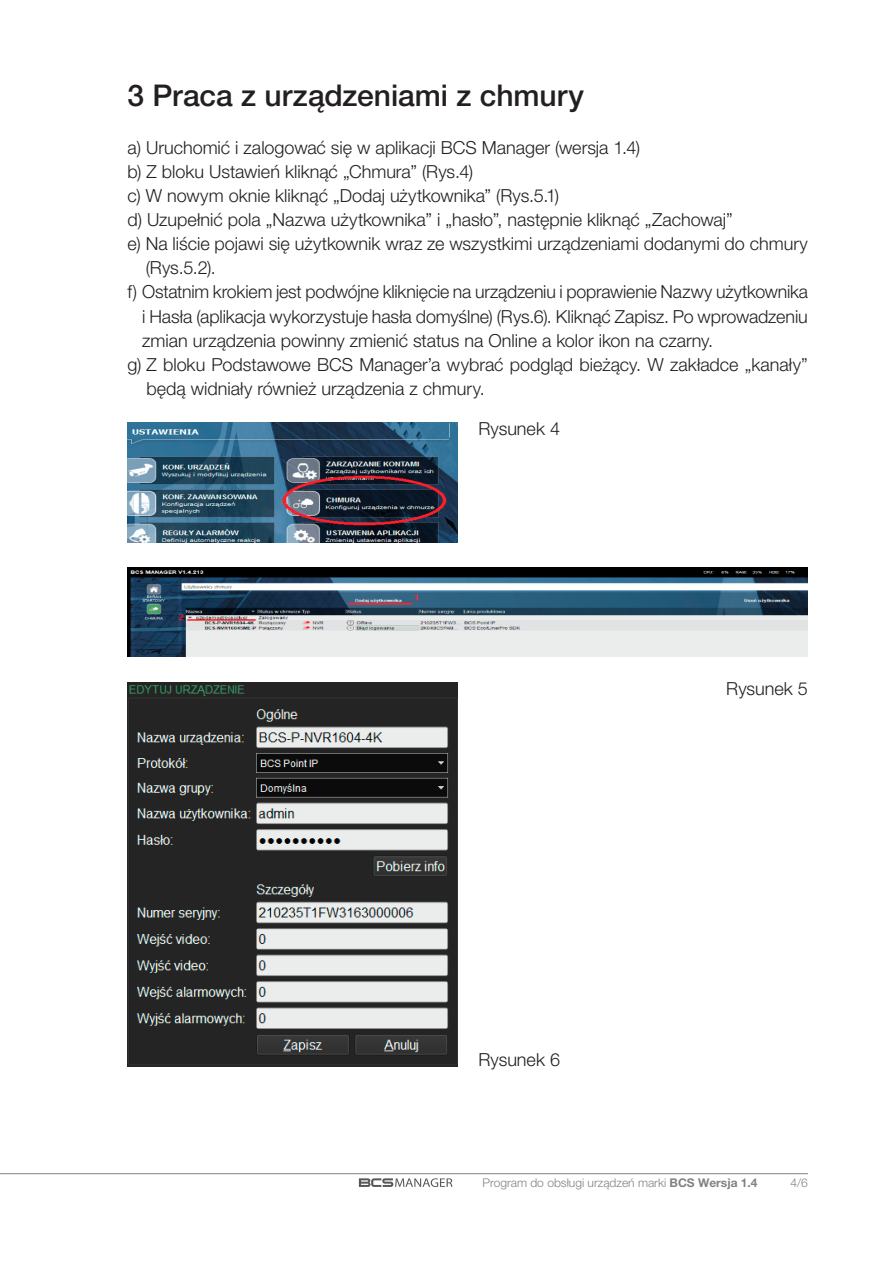
<style>
.page{position:relative;width:893px;height:1263px;background:#fff}
.page>*{position:absolute;margin:0;border:0;box-sizing:border-box;transform-origin:0 0}
.Nagłówek_1{font:500 30px "Helvetica Neue LT Pro";letter-spacing:-.005em;color:#231f20}
.Normalny{font:300 18px/24px "Helvetica Neue LT Pro";color:#231f20}
.t1{font:300 12px "Helvetica Neue LT Pro";color:#808285}
.s1{font-weight:700}
</style>
<div class="page">
<hr style="left:0;top:1173px;width:808px;height:1px;background:#808285">
<img style="left:127px;top:682px;width:330px;height:384px">
<img style="left:128px;top:422px;width:329px;height:120px">
<img style="left:128px;top:568px;width:680px;height:89px">
<svg style="left:359px;top:1178px;width:93px;height:9px"></svg>
<p class="Nagłówek_1" style="left:128px;top:78px;width:458px">3 Praca z urządzeniami z chmury</p>
<p class="Normalny" style="left:128px;top:136px;width:514px">a) Uruchomić i zalogować się w aplikacji BCS Manager (wersja 1.4)</p>
<p class="Normalny" style="left:128px;top:160px;width:347px">b) Z bloku Ustawień kliknąć „Chmura” (Rys.4)</p>
<p class="Normalny" style="left:128px;top:184px;width:433px">c) W nowym oknie kliknąć „Dodaj użytkownika” (Rys.5.1)</p>
<p class="Normalny" style="left:128px;top:208px;width:607px">d) Uzupełnić pola „Nazwa użytkownika” i „hasło”, następnie kliknąć „Zachowaj”</p>
<p class="Normalny" style="left:146px;top:232px;width:664px;text-indent:-18px">e) Na liście pojawi się użytkownik wraz ze wszystkimi urządzeniami dodanymi do chmury (Rys.5.2).</p>
<p class="Normalny" style="left:142px;top:280px;width:667px;text-align:justify;text-indent:-15px">f) Ostatnim krokiem jest podwójne kliknięcie na urządzeniu i poprawienie Nazwy użytkownika i Hasła (aplikacja wykorzystuje hasła domyślne) (Rys.6). Kliknąć Zapisz. Po wprowadzeniu zmian urządzenia powinny zmienić status na Online a kolor ikon na czarny.</p>
<p class="Normalny" style="left:146px;top:352px;width:663px;text-indent:-19px">g) Z bloku Podstawowe BCS Manager’a wybrać podgląd bieżący. W zakładce „kanały” będą widniały również urządzenia z chmury.</p>
<p class="Normalny" style="left:478px;top:416px;width:83px">Rysunek 4</p>
<p class="Normalny" style="left:478px;top:1047px;width:83px">Rysunek 6</p>
<p class="Normalny" style="left:726px;top:676px;width:83px">Rysunek 5</p>
<p class="t1" style="left:483px;top:1175px;width:276px">Program do obsługi urządzeń marki <span class="s1">BCS Wersja 1.4</span></p>
<p class="t1" style="left:791px;top:1175px;width:19px">4/6</p>
</div>
